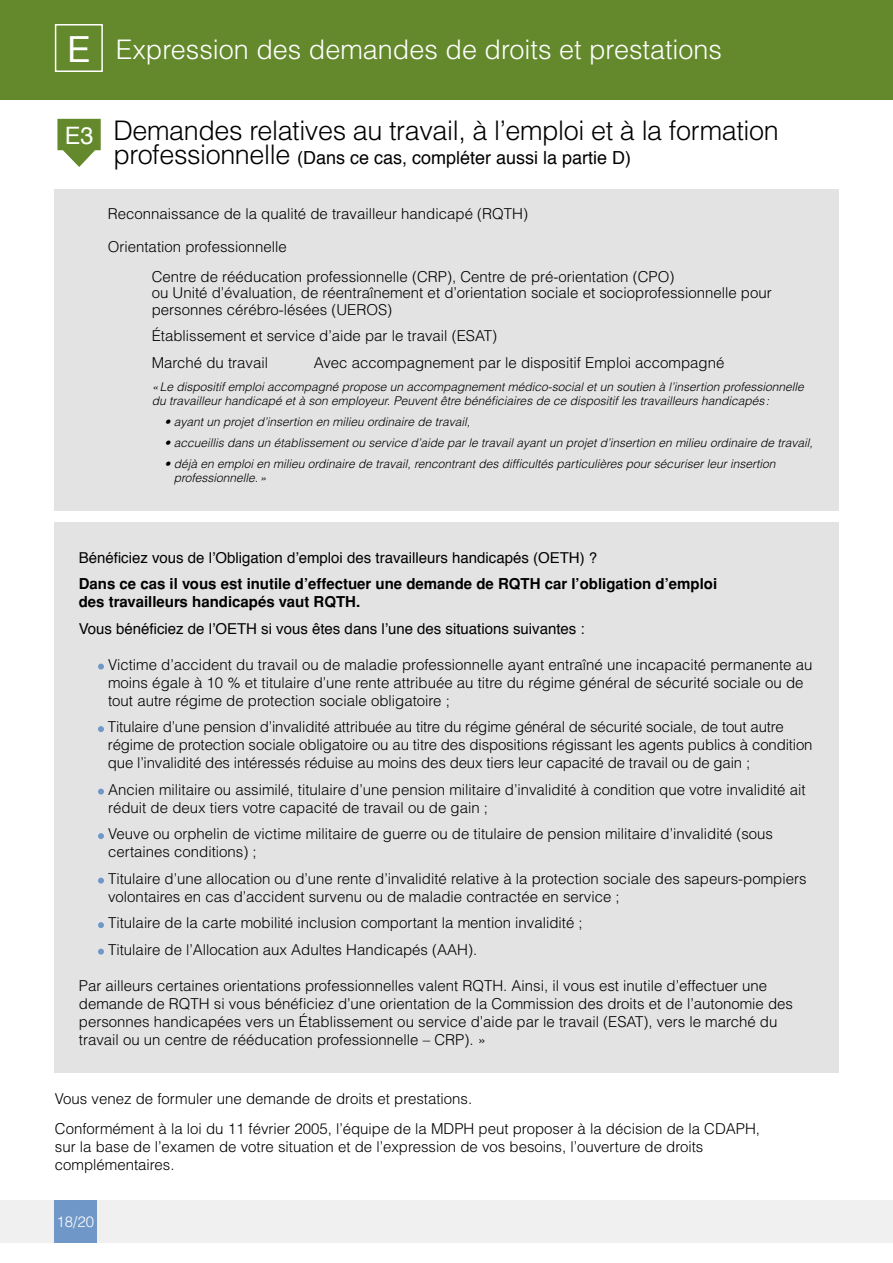
<style>
.page{position:relative;width:893px;height:1263px;background:#fff}
.page>*{position:absolute;margin:0;border:0;box-sizing:border-box;transform-origin:0 0}
.t1{font:36px "Helvetica";color:#fff}
.t2{font:300 27px "Helvetica";letter-spacing:-.015em;color:#000}
.t3{font:300 27px "Helvetica";color:#fff}
.t4{font:24px "Helvetica";color:#fff}
.t5{font:18px "Helvetica";color:#000}
.t6{font:300 15px/18px "Helvetica";color:#000}
.t7{font:15px "Helvetica";color:#000}
.t8{font:700 15px/18px "Helvetica";color:#000}
.t9{font:300 15px "Helvetica";color:#fff}
.t10{font:italic 300 12px/14.4px "Helvetica";color:#000}
.s1{font-weight:300;font-size:27px}
</style>
<div class="page">
<div style="left:0;top:1200px;width:893px;height:43px;background:#f0f0f0"></div>
<div style="left:54px;top:1200px;width:43px;height:43px;background:#6f97c8"></div>
<div style="left:1px;top:0;width:892px;height:100px;background:#64892d"></div>
<div style="left:55px;top:24px;width:48px;height:48px;border:2px solid #fff"></div>
<div style="left:54px;top:189px;width:785px;height:321px;background:#e3e3e3"></div>
<svg style="left:57px;top:119px;width:44px;height:48px"></svg>
<div style="left:54px;top:523px;width:785px;height:550px;background:#e3e3e3"></div>
<svg style="left:98px;top:664px;width:6px;height:5px"></svg>
<svg style="left:98px;top:726px;width:6px;height:6px"></svg>
<svg style="left:98px;top:789px;width:6px;height:5px"></svg>
<svg style="left:98px;top:833px;width:6px;height:6px"></svg>
<svg style="left:98px;top:878px;width:6px;height:5px"></svg>
<svg style="left:98px;top:922px;width:6px;height:6px"></svg>
<svg style="left:98px;top:949px;width:6px;height:6px"></svg>
<h1 class="t1" style="left:67px;top:21px;width:25px">E</h1>
<h2 class="t3" style="left:116px;top:32px;width:608px">Expression des demandes de droits et prestations</h2>
<h3 class="t4" style="left:65px;top:117px;width:30px">E3</h3>
<h2 class="t2" style="left:113px;top:114px;width:667px">Demandes relatives au travail, à l’emploi et à la formation</h2>
<p class="t5" style="left:113px;top:144px;width:519px"><span class="s1">professionnelle</span> (Dans ce cas, compléter aussi la partie D)</p>
<p class="t6" style="left:108px;top:204px;width:422px">Reconnaissance de la qualité de travailleur handicapé (RQTH)</p>
<p class="t6" style="left:108px;top:237px;width:180px">Orientation professionnelle</p>
<p class="t6" style="left:152px;top:268px;width:621px;line-height:16.5px">Centre de rééducation professionnelle (CRP), Centre de pré-orientation (CPO)<br>ou Unité d’évaluation, de réentraînement et d’orientation sociale et socioprofessionnelle pour personnes cérébro-lésées (UEROS)</p>
<p class="t6" style="left:152px;top:323px;width:347px;line-height:26.5px">Établissement et service d’aide par le travail (ESAT)<br>Marché du travail</p>
<p class="t6" style="left:314px;top:353px;width:412px">Avec accompagnement par le dispositif Emploi accompagné</p>
<p class="t10" style="left:152px;top:379px;width:654px">«Le dispositif emploi accompagné propose un accompagnement médico-social et un soutien à l’insertion professionnelle du travailleur handicapé et à son employeur. Peuvent être bénéficiaires de ce dispositif les travailleurs handicapés:</p>
<p class="t10" style="left:164px;top:414px;width:307px">• ayant un projet d’insertion en milieu ordinaire de travail,</p>
<p class="t10" style="left:164px;top:435px;width:650px">• accueillis dans un établissement ou service d’aide par le travail ayant un projet d’insertion en milieu ordinaire de travail,</p>
<p class="t10" style="left:174px;top:456px;width:603px;text-indent:-9px">• déjà en emploi en milieu ordinaire de travail, rencontrant des difficultés particulières pour sécuriser leur insertion professionnelle.»</p>
<p class="t7" style="left:79px;top:546px;width:520px">Bénéficiez vous de l’Obligation d’emploi des travailleurs handicapés (OETH) ?</p>
<p class="t8" style="left:79px;top:575px;width:640px">Dans ce cas il vous est inutile d’effectuer une demande de RQTH car l’obligation d’emploi des travailleurs handicapés vaut RQTH.</p>
<p class="t7" style="left:79px;top:617px;width:508px">Vous bénéficiez de l’OETH si vous êtes dans l’une des situations suivantes :</p>
<p class="t6" style="left:108px;top:655px;width:706px">Victime d’accident du travail ou de maladie professionnelle ayant entraîné une incapacité permanente au moins égale à 10 % et titulaire d’une rente attribuée au titre du régime général de sécurité sociale ou de tout autre régime de protection sociale obligatoire ;</p>
<p class="t6" style="left:108px;top:718px;width:706px">Titulaire d’une pension d’invalidité attribuée au titre du régime général de sécurité sociale, de tout autre régime de protection sociale obligatoire ou au titre des dispositions régissant les agents publics à condition que l’invalidité des intéressés réduise au moins des deux tiers leur capacité de travail ou de gain ;</p>
<p class="t6" style="left:108px;top:780px;width:699px">Ancien militaire ou assimilé, titulaire d’une pension militaire d’invalidité à condition que votre invalidité ait réduit de deux tiers votre capacité de travail ou de gain ;</p>
<p class="t6" style="left:108px;top:825px;width:666px">Veuve ou orphelin de victime militaire de guerre ou de titulaire de pension militaire d’invalidité (sous certaines conditions) ;</p>
<p class="t6" style="left:108px;top:869px;width:700px">Titulaire d’une allocation ou d’une rente d’invalidité relative à la protection sociale des sapeurs-pompiers volontaires en cas d’accident survenu ou de maladie contractée en service ;</p>
<p class="t6" style="left:108px;top:909px;width:476px;line-height:26.5px">Titulaire de la carte mobilité inclusion comportant la mention invalidité ;<br>Titulaire de l’Allocation aux Adultes Handicapés (AAH).</p>
<p class="t6" style="left:79px;top:977px;width:716px">Par ailleurs certaines orientations professionnelles valent RQTH. Ainsi, il vous est inutile d’effectuer une demande de RQTH si vous bénéficiez d’une orientation de la Commission des droits et de l’autonomie des personnes handicapées vers un Établissement ou service d’aide par le travail (ESAT), vers le marché du travail ou un centre de rééducation professionnelle – CRP). »</p>
<p class="t6" style="left:55px;top:1084px;width:707px;line-height:30px">Vous venez de formuler une demande de droits et prestations.<br>Conformément à la loi du 11 février 2005, l’équipe de la MDPH peut proposer à la décision de la CDAPH,</p>
<p class="t6" style="left:55px;top:1138px;width:650px">sur la base de l’examen de votre situation et de l’expression de vos besoins, l’ouverture de droits complémentaires.</p>
<p class="t9" style="left:56px;top:1212px;width:39px">18/20</p>
</div>
